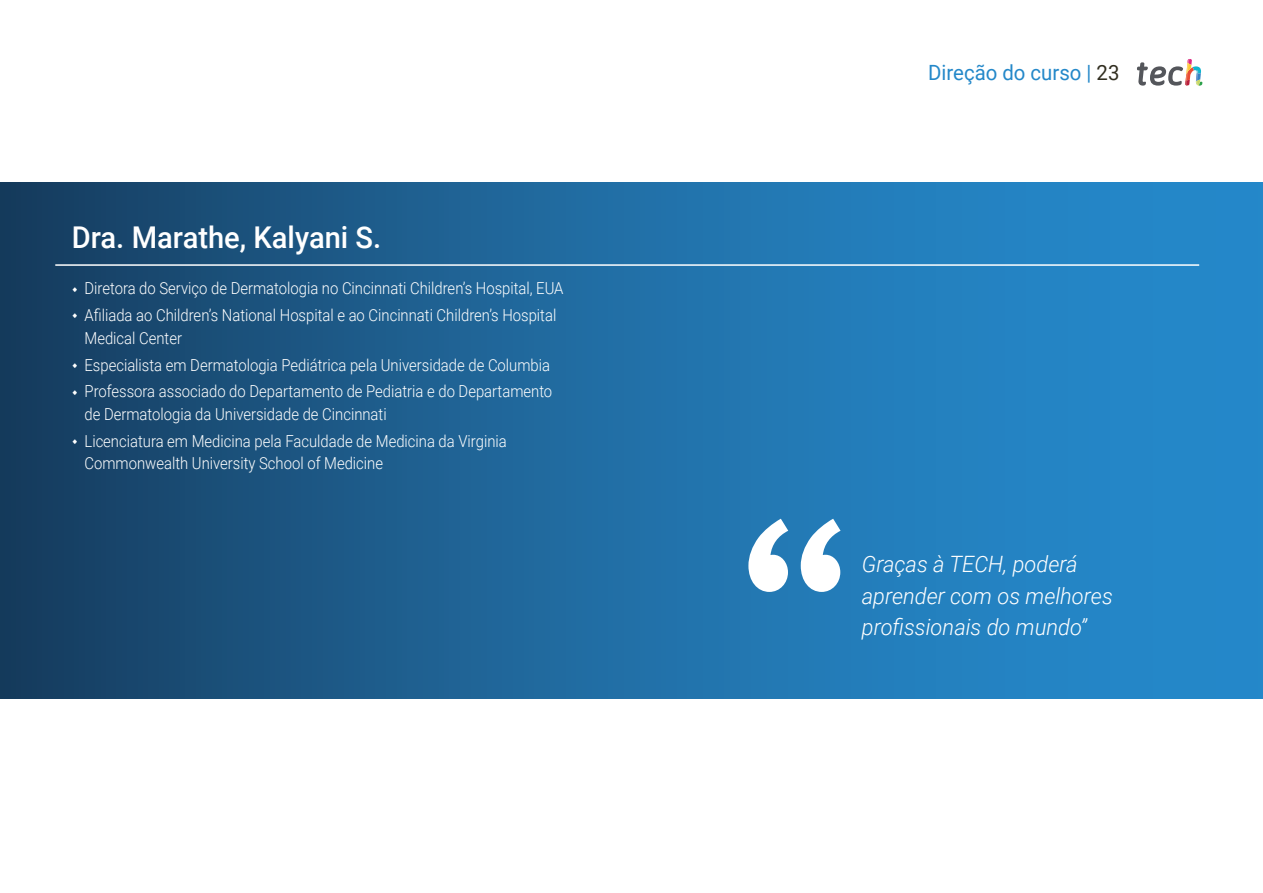
<style>
.page{position:relative;width:1263px;height:893px;background:#fff}
.page>*{position:absolute;margin:0;border:0;box-sizing:border-box;transform-origin:0 0}
.t1{font:500 30px "Roboto";color:#fff}
.t2{font:italic 300 22.5px/31.5px "Roboto";color:#fff}
.t3{font:21px "Roboto";color:#2488c9}
.t4{font:300 16.5px/26.7px "Roboto";color:#fff;scale:.9 1}
.s1{color:#312e20}
</style>
<div class="page">
<div style="left:0;top:182px;width:1263px;height:516px;background:linear-gradient(to right,#184267,#2793d9)"></div>
<svg style="left:748px;top:519px;width:92px;height:73px"></svg>
<hr style="left:55px;top:264px;width:1144px;height:2px;background:#fff">
<svg style="left:1137px;top:59px;width:65px;height:27px"></svg>
<svg style="left:73px;top:287px;width:4px;height:5px"></svg>
<svg style="left:73px;top:314px;width:4px;height:5px"></svg>
<svg style="left:73px;top:363px;width:4px;height:5px"></svg>
<svg style="left:73px;top:390px;width:4px;height:5px"></svg>
<svg style="left:73px;top:439px;width:4px;height:5px"></svg>
<h1 class="t1" style="left:72px;top:216px;width:311px">Dra. Marathe, Kalyani S.</h1>
<p class="t4" style="left:85px;top:275px;width:534px">Diretora do Serviço de Dermatologia no Cincinnati Children’s Hospital, EUA<br>Afiliada ao Children’s National Hospital e ao Cincinnati Children’s Hospital</p>
<p class="t4" style="left:85px;top:324px;width:521px">Medical Center<br>Especialista em Dermatologia Pediátrica pela Universidade de Columbia<br>Professora associado do Departamento de Pediatria e do Departamento</p>
<p class="t4" style="left:85px;top:400px;width:471px">de Dermatologia da Universidade de Cincinnati<br>Licenciatura em Medicina pela Faculdade de Medicina da Virginia</p>
<p class="t4" style="left:85px;top:449px;width:333px">Commonwealth University School of Medicine</p>
<p class="t3" style="left:928px;top:57px;width:193px">Direção do curso | <span class="s1">23</span></p>
<h2 class="t2" style="left:862px;top:548px;width:252px">Graças à TECH, poderá aprender com os melhores profissionais do mundo”</h2>
</div>
